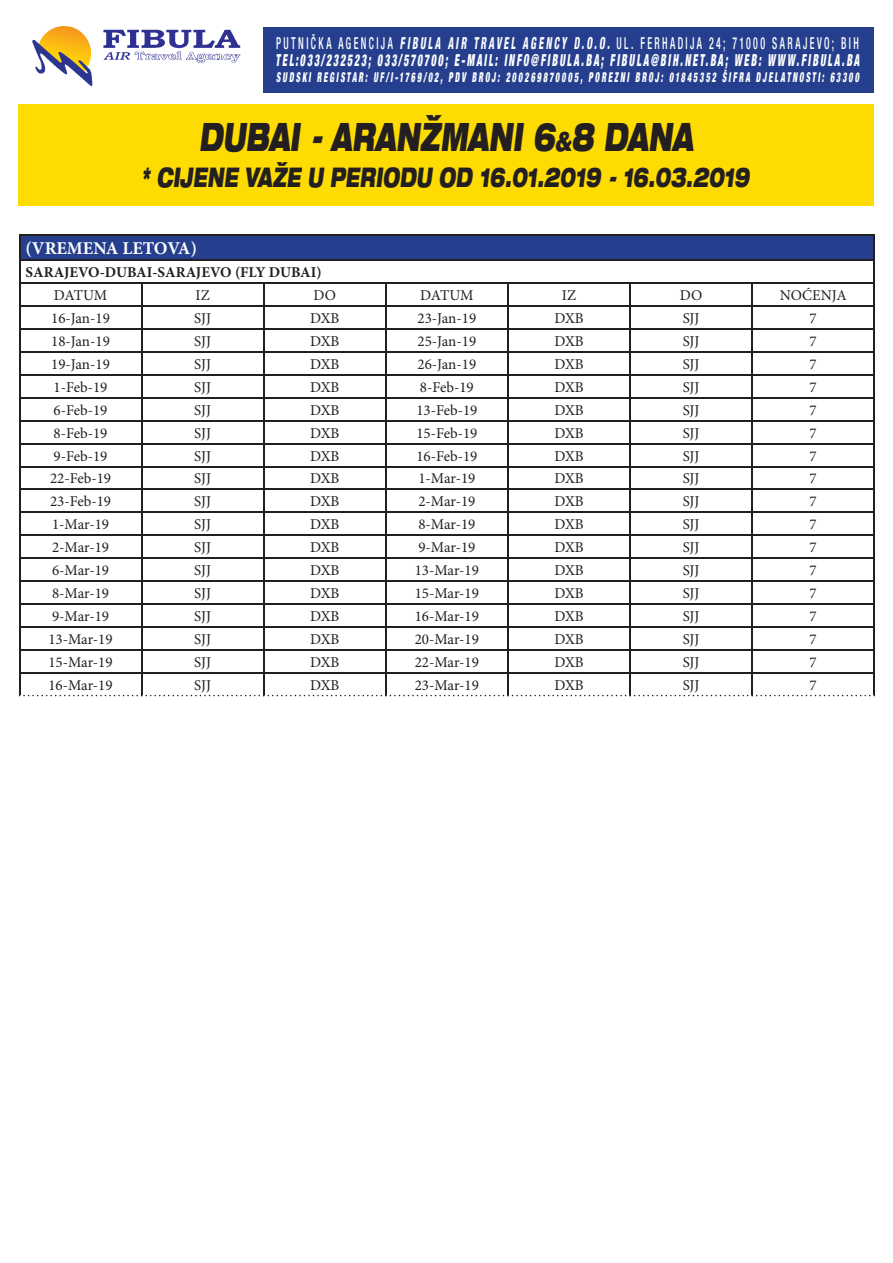
<style>
.page{position:relative;width:893px;height:1263px;background:#fff}
.page>*{position:absolute;margin:0;border:0;box-sizing:border-box;transform-origin:0 0}
.t1{font:italic 900 expanded 39px "Helvetica Neue LT Com";letter-spacing:.005em;color:#231f20;scale:.6 1}
.t2{font:italic 900 expanded 27px "Helvetica Neue LT Com";letter-spacing:.005em;color:#231f20;scale:.6 1}
.t3{font:700 18px "Minion Pro";color:#fff}
.t4{font:italic 900 condensed 16.5px/16.5px "Helvetica Neue LT Com";letter-spacing:.2em;color:#fff;scale:.6 1}
.t5{font:15px "Minion Pro";letter-spacing:-.005em;color:#231f20}
.t6{font:700 15px "Minion Pro";color:#231f20}
.t7{font:italic 900 condensed 13.5px "Helvetica Neue LT Com";letter-spacing:.25em;color:#fff;scale:.6 1}
.s1{font-weight:500;font-style:normal}
.s2{font-weight:800}
.s3{font-size:27px}
</style>
<div class="page">
<div style="left:19px;top:104px;width:855px;height:102px;background:#ffdc01"></div>
<img style="left:32px;top:26px;width:209px;height:61px">
<div style="left:263px;top:27px;width:610px;height:66px;background:#253f8e"></div>
<hr style="left:19px;top:234px;width:123px;height:2px;background:#231f20">
<hr style="left:142px;top:234px;width:122px;height:2px;background:#231f20">
<hr style="left:264px;top:234px;width:122px;height:2px;background:#231f20">
<hr style="left:386px;top:234px;width:122px;height:2px;background:#231f20">
<hr style="left:508px;top:234px;width:122px;height:2px;background:#231f20">
<hr style="left:630px;top:234px;width:122px;height:2px;background:#231f20">
<hr style="left:752px;top:234px;width:123px;height:2px;background:#231f20">
<svg style="left:19px;top:236px;width:856px;height:460px"></svg>
<p class="t4" style="left:276px;top:35px;width:974px"><span class="s1">PUTNIČKA AGENCIJA</span> <span class="s2">FIBULA AIR TRAVEL AGENCY D.O.O.</span> <span class="s1">UL. FERHADIJA 24; 71000 SARAJEVO; BIH<br></span>TEL:033/232523; 033/570700; E-MAIL: INFO@FIBULA.BA; FIBULA@BIH.NET.BA; WEB: WWW.FIBULA.BA</p>
<p class="t7" style="left:276px;top:69px;width:973px">SUDSKI REGISTAR: UF/I-1769/02, PDV BROJ: 200269870005, POREZNI BROJ: 01845352 ŠIFRA DJELATNOSTI: 63300</p>
<h1 class="t1" style="left:199px;top:112px;width:825px">DUBAI - ARANŽMANI 6<span class="s3">&amp;</span>8 DANA</h1>
<h2 class="t2" style="left:142px;top:160px;width:1014px">* CIJENE VAŽE U PERIODU OD 16.01.2019 - 16.03.2019</h2>
<p class="t3" style="left:26px;top:236px;width:173px">(VREMENA LETOVA)</p>
<p class="t6" style="left:26px;top:262px;width:298px">SARAJEVO-DUBAI-SARAJEVO (FLY DUBAI)</p>
<p class="t5" style="left:54px;top:285px;width:55px">DATUM</p>
<p class="t5" style="left:196px;top:285px;width:16px">IZ</p>
<p class="t5" style="left:314px;top:285px;width:24px">DO</p>
<p class="t5" style="left:420px;top:285px;width:55px">DATUM</p>
<p class="t5" style="left:562px;top:285px;width:16px">IZ</p>
<p class="t5" style="left:680px;top:285px;width:24px">DO</p>
<p class="t5" style="left:780px;top:285px;width:68px">NOĆENJA</p>
<p class="t5" style="left:51px;top:308px;width:60px">16-Jan-19</p>
<p class="t5" style="left:194px;top:308px;width:18px">SJJ</p>
<p class="t5" style="left:310px;top:308px;width:31px">DXB</p>
<p class="t5" style="left:418px;top:308px;width:60px">23-Jan-19</p>
<p class="t5" style="left:554px;top:308px;width:31px">DXB</p>
<p class="t5" style="left:683px;top:308px;width:18px">SJJ</p>
<p class="t5" style="left:810px;top:308px;width:9px">7</p>
<p class="t5" style="left:51px;top:331px;width:60px">18-Jan-19</p>
<p class="t5" style="left:194px;top:331px;width:18px">SJJ</p>
<p class="t5" style="left:310px;top:331px;width:31px">DXB</p>
<p class="t5" style="left:418px;top:331px;width:60px">25-Jan-19</p>
<p class="t5" style="left:554px;top:331px;width:31px">DXB</p>
<p class="t5" style="left:683px;top:331px;width:18px">SJJ</p>
<p class="t5" style="left:810px;top:331px;width:9px">7</p>
<p class="t5" style="left:51px;top:354px;width:60px">19-Jan-19</p>
<p class="t5" style="left:194px;top:354px;width:18px">SJJ</p>
<p class="t5" style="left:310px;top:354px;width:31px">DXB</p>
<p class="t5" style="left:418px;top:354px;width:60px">26-Jan-19</p>
<p class="t5" style="left:554px;top:354px;width:31px">DXB</p>
<p class="t5" style="left:683px;top:354px;width:18px">SJJ</p>
<p class="t5" style="left:810px;top:354px;width:9px">7</p>
<p class="t5" style="left:54px;top:377px;width:55px">1-Feb-19</p>
<p class="t5" style="left:194px;top:377px;width:18px">SJJ</p>
<p class="t5" style="left:310px;top:377px;width:31px">DXB</p>
<p class="t5" style="left:420px;top:377px;width:55px">8-Feb-19</p>
<p class="t5" style="left:554px;top:377px;width:31px">DXB</p>
<p class="t5" style="left:683px;top:377px;width:18px">SJJ</p>
<p class="t5" style="left:810px;top:377px;width:9px">7</p>
<p class="t5" style="left:54px;top:400px;width:55px">6-Feb-19</p>
<p class="t5" style="left:194px;top:400px;width:18px">SJJ</p>
<p class="t5" style="left:310px;top:400px;width:31px">DXB</p>
<p class="t5" style="left:416px;top:400px;width:63px">13-Feb-19</p>
<p class="t5" style="left:554px;top:400px;width:31px">DXB</p>
<p class="t5" style="left:683px;top:400px;width:18px">SJJ</p>
<p class="t5" style="left:810px;top:400px;width:9px">7</p>
<p class="t5" style="left:54px;top:423px;width:55px">8-Feb-19</p>
<p class="t5" style="left:194px;top:423px;width:18px">SJJ</p>
<p class="t5" style="left:310px;top:423px;width:31px">DXB</p>
<p class="t5" style="left:416px;top:423px;width:63px">15-Feb-19</p>
<p class="t5" style="left:554px;top:423px;width:31px">DXB</p>
<p class="t5" style="left:683px;top:423px;width:18px">SJJ</p>
<p class="t5" style="left:810px;top:423px;width:9px">7</p>
<p class="t5" style="left:54px;top:446px;width:55px">9-Feb-19</p>
<p class="t5" style="left:194px;top:446px;width:18px">SJJ</p>
<p class="t5" style="left:310px;top:446px;width:31px">DXB</p>
<p class="t5" style="left:416px;top:446px;width:63px">16-Feb-19</p>
<p class="t5" style="left:554px;top:446px;width:31px">DXB</p>
<p class="t5" style="left:683px;top:446px;width:18px">SJJ</p>
<p class="t5" style="left:810px;top:446px;width:9px">7</p>
<p class="t5" style="left:50px;top:469px;width:63px">22-Feb-19</p>
<p class="t5" style="left:194px;top:469px;width:18px">SJJ</p>
<p class="t5" style="left:310px;top:469px;width:31px">DXB</p>
<p class="t5" style="left:418px;top:469px;width:59px">1-Mar-19</p>
<p class="t5" style="left:554px;top:469px;width:31px">DXB</p>
<p class="t5" style="left:683px;top:469px;width:18px">SJJ</p>
<p class="t5" style="left:810px;top:469px;width:9px">7</p>
<p class="t5" style="left:50px;top:491px;width:63px">23-Feb-19</p>
<p class="t5" style="left:194px;top:491px;width:18px">SJJ</p>
<p class="t5" style="left:310px;top:491px;width:31px">DXB</p>
<p class="t5" style="left:418px;top:491px;width:59px">2-Mar-19</p>
<p class="t5" style="left:554px;top:491px;width:31px">DXB</p>
<p class="t5" style="left:683px;top:491px;width:18px">SJJ</p>
<p class="t5" style="left:810px;top:491px;width:9px">7</p>
<p class="t5" style="left:52px;top:514px;width:59px">1-Mar-19</p>
<p class="t5" style="left:194px;top:514px;width:18px">SJJ</p>
<p class="t5" style="left:310px;top:514px;width:31px">DXB</p>
<p class="t5" style="left:418px;top:514px;width:59px">8-Mar-19</p>
<p class="t5" style="left:554px;top:514px;width:31px">DXB</p>
<p class="t5" style="left:683px;top:514px;width:18px">SJJ</p>
<p class="t5" style="left:810px;top:514px;width:9px">7</p>
<p class="t5" style="left:52px;top:537px;width:59px">2-Mar-19</p>
<p class="t5" style="left:194px;top:537px;width:18px">SJJ</p>
<p class="t5" style="left:310px;top:537px;width:31px">DXB</p>
<p class="t5" style="left:418px;top:537px;width:59px">9-Mar-19</p>
<p class="t5" style="left:554px;top:537px;width:31px">DXB</p>
<p class="t5" style="left:683px;top:537px;width:18px">SJJ</p>
<p class="t5" style="left:810px;top:537px;width:9px">7</p>
<p class="t5" style="left:52px;top:560px;width:59px">6-Mar-19</p>
<p class="t5" style="left:194px;top:560px;width:18px">SJJ</p>
<p class="t5" style="left:310px;top:560px;width:31px">DXB</p>
<p class="t5" style="left:415px;top:560px;width:66px">13-Mar-19</p>
<p class="t5" style="left:554px;top:560px;width:31px">DXB</p>
<p class="t5" style="left:683px;top:560px;width:18px">SJJ</p>
<p class="t5" style="left:810px;top:560px;width:9px">7</p>
<p class="t5" style="left:52px;top:583px;width:59px">8-Mar-19</p>
<p class="t5" style="left:194px;top:583px;width:18px">SJJ</p>
<p class="t5" style="left:310px;top:583px;width:31px">DXB</p>
<p class="t5" style="left:415px;top:583px;width:66px">15-Mar-19</p>
<p class="t5" style="left:554px;top:583px;width:31px">DXB</p>
<p class="t5" style="left:683px;top:583px;width:18px">SJJ</p>
<p class="t5" style="left:810px;top:583px;width:9px">7</p>
<p class="t5" style="left:52px;top:606px;width:59px">9-Mar-19</p>
<p class="t5" style="left:194px;top:606px;width:18px">SJJ</p>
<p class="t5" style="left:310px;top:606px;width:31px">DXB</p>
<p class="t5" style="left:415px;top:606px;width:66px">16-Mar-19</p>
<p class="t5" style="left:554px;top:606px;width:31px">DXB</p>
<p class="t5" style="left:683px;top:606px;width:18px">SJJ</p>
<p class="t5" style="left:810px;top:606px;width:9px">7</p>
<p class="t5" style="left:48px;top:629px;width:66px">13-Mar-19</p>
<p class="t5" style="left:194px;top:629px;width:18px">SJJ</p>
<p class="t5" style="left:310px;top:629px;width:31px">DXB</p>
<p class="t5" style="left:415px;top:629px;width:66px">20-Mar-19</p>
<p class="t5" style="left:554px;top:629px;width:31px">DXB</p>
<p class="t5" style="left:683px;top:629px;width:18px">SJJ</p>
<p class="t5" style="left:810px;top:629px;width:9px">7</p>
<p class="t5" style="left:48px;top:652px;width:66px">15-Mar-19</p>
<p class="t5" style="left:194px;top:652px;width:18px">SJJ</p>
<p class="t5" style="left:310px;top:652px;width:31px">DXB</p>
<p class="t5" style="left:415px;top:652px;width:66px">22-Mar-19</p>
<p class="t5" style="left:554px;top:652px;width:31px">DXB</p>
<p class="t5" style="left:683px;top:652px;width:18px">SJJ</p>
<p class="t5" style="left:810px;top:652px;width:9px">7</p>
<p class="t5" style="left:48px;top:675px;width:66px">16-Mar-19</p>
<p class="t5" style="left:194px;top:675px;width:18px">SJJ</p>
<p class="t5" style="left:310px;top:675px;width:31px">DXB</p>
<p class="t5" style="left:415px;top:675px;width:66px">23-Mar-19</p>
<p class="t5" style="left:554px;top:675px;width:31px">DXB</p>
<p class="t5" style="left:683px;top:675px;width:18px">SJJ</p>
<p class="t5" style="left:810px;top:675px;width:9px">7</p>
</div>
